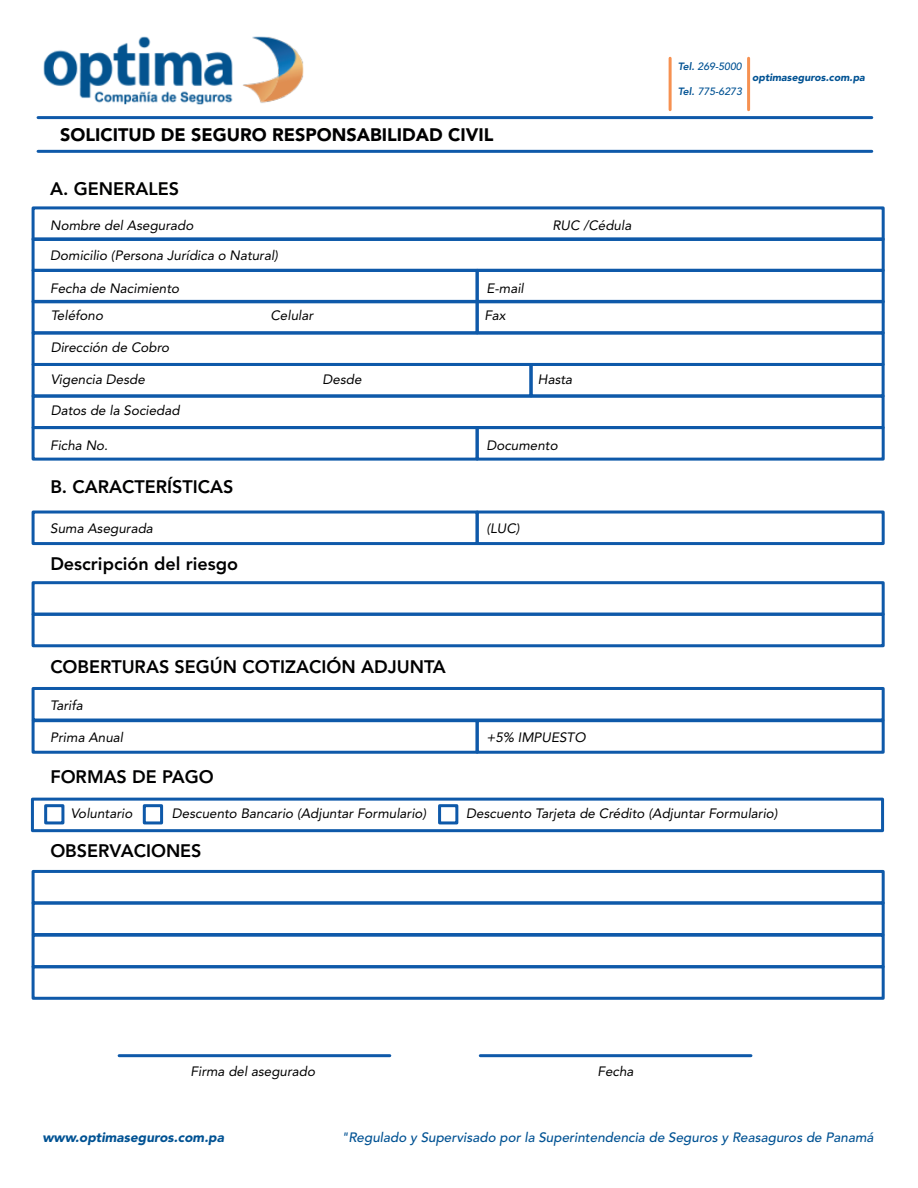
<style>
.page{position:relative;width:918px;height:1188px;background:#fff}
.page>*{position:absolute;margin:0;border:0;box-sizing:border-box;transform-origin:0 0}
.t1{font:800 18px "Avenir LT Std";color:#000001}
.t2{font:900 18px "Avenir LT Std";color:#000001}
.t3{font:italic 13.5px "Avenir LT Std";color:#000001}
.t4{font:italic 500 13.5px "Avenir LT Std";color:#015293}
.t5{font:italic 900 13.5px "Avenir LT Std";color:#015293}
.t6{font:italic 500 10.5px "Avenir LT Std";color:#015293}
.t7{font:italic 900 10.5px "Avenir LT Std";color:#015293}
.s1{font-weight:800}
</style>
<div class="page">
<hr style="left:38px;top:116px;width:834px;height:3px;background:#0e59a9">
<hr style="left:38px;top:150px;width:834px;height:3px;background:#0e59a9">
<img style="left:43px;top:37px;width:260px;height:67px">
<div style="left:32px;top:206px;width:853px;height:35px;border:3px solid #0e59a9"></div>
<div style="left:31px;top:798px;width:853px;height:34px;border:3px solid #0e59a9"></div>
<div style="left:32px;top:237px;width:853px;height:35px;border:3px solid #0e59a9"></div>
<div style="left:32px;top:269px;width:447px;height:34px;border:3px solid #0e59a9"></div>
<div style="left:476px;top:269px;width:409px;height:34px;border:3px solid #0e59a9"></div>
<div style="left:32px;top:300px;width:447px;height:34px;border:3px solid #0e59a9"></div>
<div style="left:476px;top:300px;width:409px;height:34px;border:3px solid #0e59a9"></div>
<div style="left:32px;top:331px;width:853px;height:35px;border:3px solid #0e59a9"></div>
<div style="left:530px;top:363px;width:355px;height:35px;border:3px solid #0e59a9"></div>
<div style="left:32px;top:395px;width:853px;height:34px;border:3px solid #0e59a9"></div>
<div style="left:32px;top:426px;width:447px;height:35px;border:3px solid #0e59a9"></div>
<div style="left:476px;top:426px;width:409px;height:35px;border:3px solid #0e59a9"></div>
<div style="left:32px;top:511px;width:447px;height:34px;border:3px solid #0e59a9"></div>
<div style="left:32px;top:581px;width:853px;height:35px;border:3px solid #0e59a9"></div>
<div style="left:32px;top:613px;width:853px;height:34px;border:3px solid #0e59a9"></div>
<div style="left:32px;top:870px;width:853px;height:34px;border:3px solid #0e59a9"></div>
<div style="left:32px;top:901px;width:853px;height:35px;border:3px solid #0e59a9"></div>
<div style="left:32px;top:934px;width:853px;height:34px;border:3px solid #0e59a9"></div>
<div style="left:32px;top:965px;width:853px;height:35px;border:3px solid #0e59a9"></div>
<div style="left:476px;top:511px;width:409px;height:34px;border:3px solid #0e59a9"></div>
<div style="left:32px;top:687px;width:853px;height:35px;border:3px solid #0e59a9"></div>
<div style="left:32px;top:719px;width:447px;height:35px;border:3px solid #0e59a9"></div>
<div style="left:476px;top:719px;width:409px;height:35px;border:3px solid #0e59a9"></div>
<hr style="left:669px;top:58px;width:3px;height:52px;background:#f69151">
<hr style="left:747px;top:58px;width:3px;height:52px;background:#f69151">
<hr style="left:119px;top:1054px;width:271px;height:3px;background:#0e59a9">
<hr style="left:480px;top:1054px;width:271px;height:3px;background:#0e59a9">
<div style="left:44px;top:804px;width:20px;height:20px;border:3px solid #0e59a9"></div>
<div style="left:143px;top:804px;width:20px;height:20px;border:3px solid #0e59a9"></div>
<div style="left:438px;top:804px;width:20px;height:20px;border:3px solid #0e59a9"></div>
<h1 class="t2" style="left:60px;top:124px;width:435px">SOLICITUD DE SEGURO RESPONSABILIDAD CIVIL</h1>
<h1 class="t1" style="left:50px;top:178px;width:130px">A. GENERALES</h1>
<p class="t3" style="left:50px;top:217px;width:145px">Nombre del Asegurado</p>
<p class="t3" style="left:50px;top:248px;width:229px">Domicilio (Persona Jurídica o Natural)</p>
<p class="t3" style="left:50px;top:280px;width:131px">Fecha de Nacimiento</p>
<p class="t3" style="left:486px;top:280px;width:39px">E-mail</p>
<p class="t3" style="left:51px;top:308px;width:54px">Teléfono</p>
<p class="t3" style="left:51px;top:339px;width:120px">Dirección de Cobro</p>
<p class="t3" style="left:270px;top:308px;width:44px">Celular</p>
<p class="t3" style="left:484px;top:308px;width:23px">Fax</p>
<p class="t3" style="left:552px;top:218px;width:81px">RUC /Cédula</p>
<p class="t3" style="left:51px;top:371px;width:96px">Vigencia Desde</p>
<p class="t3" style="left:538px;top:371px;width:36px">Hasta</p>
<p class="t3" style="left:51px;top:403px;width:131px">Datos de la Sociedad</p>
<p class="t3" style="left:323px;top:371px;width:41px">Desde</p>
<p class="t3" style="left:50px;top:438px;width:59px">Ficha No.</p>
<p class="t3" style="left:486px;top:438px;width:73px">Documento</p>
<h1 class="t1" style="left:50px;top:476px;width:185px">B. CARACTERÍSTICAS</h1>
<p class="t3" style="left:50px;top:521px;width:104px">Suma Asegurada</p>
<p class="t3" style="left:486px;top:521px;width:35px">(LUC)</p>
<h1 class="t1" style="left:50px;top:553px;width:189px">Descripción del riesgo</h1>
<h1 class="t1" style="left:50px;top:656px;width:397px">COBERTURAS SEGÚN COTIZACIÓN ADJUNTA</h1>
<p class="t3" style="left:50px;top:697px;width:34px">Tarifa</p>
<p class="t3" style="left:50px;top:729px;width:75px">Prima Anual</p>
<p class="t3" style="left:486px;top:729px;width:101px">+5% IMPUESTO</p>
<h1 class="t1" style="left:50px;top:766px;width:165px">FORMAS DE PAGO</h1>
<p class="t6" style="left:678px;top:60px;width:65px"><span class="s1">Tel.</span> 269-5000</p>
<p class="t6" style="left:678px;top:85px;width:66px"><span class="s1">Tel.</span> 775-6273</p>
<p class="t7" style="left:752px;top:71px;width:114px">optimaseguros.com.pa</p>
<p class="t3" style="left:71px;top:805px;width:63px">Voluntario</p>
<p class="t3" style="left:172px;top:805px;width:256px">Descuento Bancario (Adjuntar Formulario)</p>
<h1 class="t1" style="left:50px;top:841px;width:153px">OBSERVACIONES</h1>
<p class="t3" style="left:466px;top:805px;width:313px">Descuento Tarjeta de Crédito (Adjuntar Formulario)</p>
<p class="t3" style="left:191px;top:1064px;width:126px">Firma del asegurado</p>
<p class="t3" style="left:598px;top:1064px;width:38px">Fecha</p>
<p class="t5" style="left:42px;top:1129px;width:183px">www.optimaseguros.com.pa</p>
<p class="t4" style="left:341px;top:1130px;width:534px">"Regulado y Supervisado por la Superintendencia de Seguros y Reasaguros de Panamá</p>
</div>
